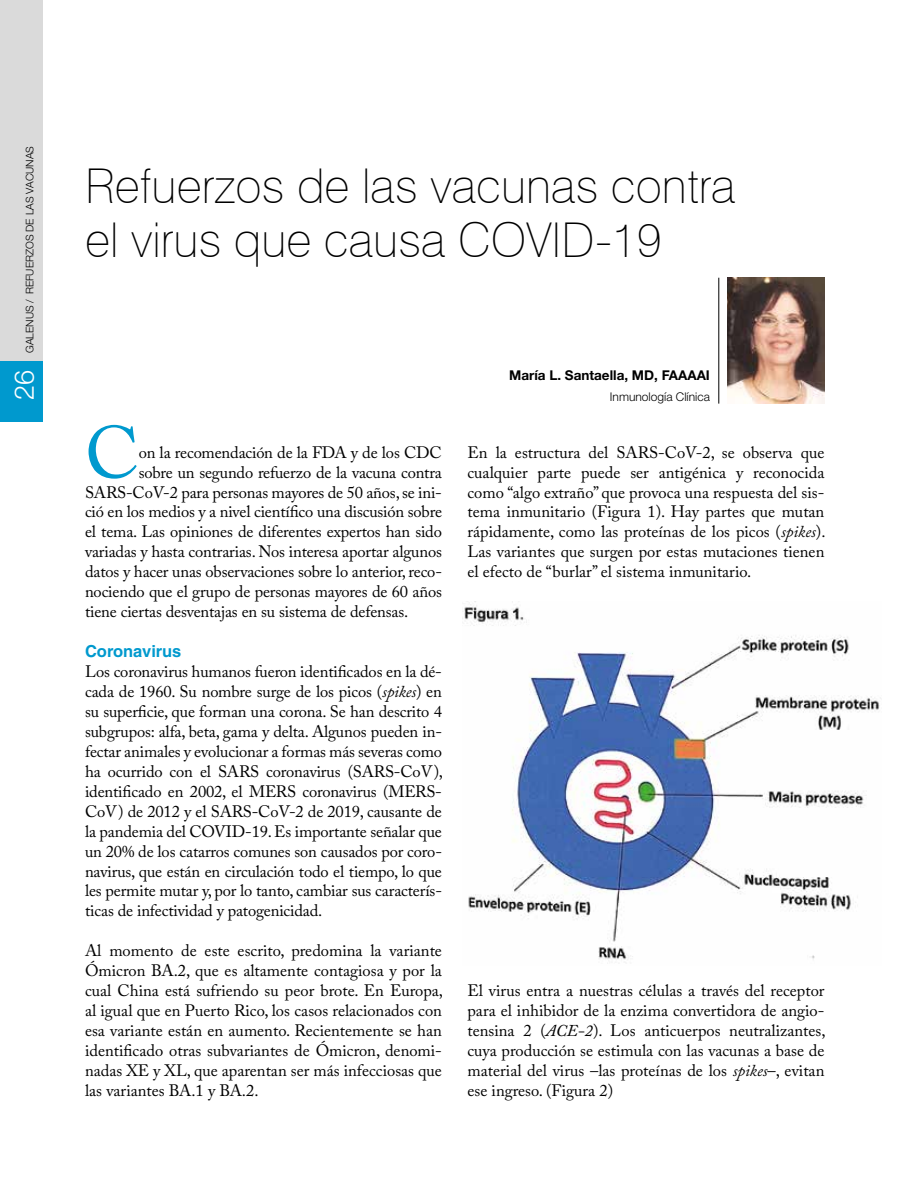
<style>
.page{position:relative;width:918px;height:1188px;background:#fff}
.page>*{position:absolute;margin:0;border:0;box-sizing:border-box;transform-origin:0 0}
.t1{font:72.9px "Adobe Caslon Pro";color:#0099ce}
.t2{font:100 48px/54px "Swiss 721 BT";color:#000}
.t3{font:300 27px "Helvetica Neue";color:#fff}
.t4{font:16.5px/20px "Adobe Caslon Pro";letter-spacing:-.01em;color:#000;text-align:justify}
.t5{font:700 16.5px "Helvetica LT Std";color:#0099ce}
.t6{font:700 13.5px "Helvetica Neue LT Std";color:#000}
.t7{font:300 12px "Helvetica Neue";color:#000}
.t8{font:300 10.5px "Helvetica Neue";color:#000}
.s1{font-style:italic}
</style>
<div class="page">
<hr style="left:718px;top:278px;width:1px;height:126px;background:#000">
<img style="left:728px;top:278px;width:96px;height:126px">
<img style="left:464px;top:604px;width:417px;height:359px">
<div style="left:0;top:0;width:43px;height:412px;background:#dadada"></div>
<div style="left:0;top:361px;width:43px;height:61px;background:#0099ce"></div>
<p class="t8" style="left:23px;top:353px;width:208px;rotate:-90deg">GALENUS / REFUERZOS DE LAS VACUNAS</p>
<h3 class="t3" style="left:8px;top:400px;width:32px;rotate:-90deg">26</h3>
<h2 class="t2" style="left:85px;top:158px;width:652px">Refuerzos de las vacunas contra el virus que causa COVID-19</h2>
<h1 class="t1" style="left:85px;top:410px;width:56px">C</h1>
<p class="t4" style="left:139px;top:442px;width:305px">on la recomendación de la FDA y de los CDC</p>
<p class="t4" style="left:139px;top:462px;width:305px">sobre un segundo refuerzo de la vacuna contra</p>
<p class="t4" style="left:85px;top:482px;width:358px">SARS-CoV-2 para personas mayores de 50 años, se ini-</p>
<p class="t4" style="left:85px;top:502px;width:358px">ció en los medios y a nivel científico una discusión sobre</p>
<p class="t4" style="left:85px;top:522px;width:358px">el tema. Las opiniones de diferentes expertos han sido</p>
<p class="t4" style="left:85px;top:542px;width:358px">variadas y hasta contrarias. Nos interesa aportar algunos</p>
<p class="t4" style="left:85px;top:562px;width:358px">datos y hacer unas observaciones sobre lo anterior, reco-</p>
<p class="t4" style="left:85px;top:582px;width:358px">nociendo que el grupo de personas mayores de 60 años</p>
<p class="t4" style="left:85px;top:602px;width:325px">tiene ciertas desventajas en su sistema de defensas.</p>
<p class="t5" style="left:85px;top:641px;width:98px">Coronavirus</p>
<p class="t4" style="left:85px;top:661px;width:360px">Los coronavirus humanos fueron identificados en la dé&shy;cada de 1960. Su nombre surge de los picos (<span class="s1">spikes</span>) en su superficie, que forman una corona. Se han descrito 4 subgrupos: alfa, beta, gama y delta. Algunos pueden in&shy;fectar animales y evolucionar a formas más severas como ha ocurrido con el SARS coronavirus (SARS-CoV), identificado en 2002, el MERS coronavirus (MERS-CoV) de 2012 y el SARS-CoV-2 de 2019, causante de la pandemia del COVID-19. Es importante señalar que un 20% de los catarros comunes son causados por coro&shy;navirus, que están en circulación todo el tiempo, lo que les permite mutar y, por lo tanto, cambiar sus caracterís&shy;ticas de infectividad y patogenicidad.</p>
<p class="t4" style="left:85px;top:941px;width:360px">Al momento de este escrito, predomina la variante Ómicron BA.2, que es altamente contagiosa y por la cual China está sufriendo su peor brote. En Europa, al igual que en Puerto Rico, los casos relacionados con esa variante están en aumento. Recientemente se han identificado otras subvariantes de Ómicron, denomi&shy;nadas XE y XL, que aparentan ser más infecciosas que las variantes BA.1 y BA.2.</p>
<p class="t6" style="left:509px;top:367px;width:202px">María L. Santaella, MD, FAAAAI</p>
<p class="t7" style="left:610px;top:390px;width:102px">Inmunología Clínica</p>
<p class="t4" style="left:468px;top:442px;width:360px">En la estructura del SARS-CoV-2, se observa que cualquier parte puede ser antigénica y reconocida como “algo extraño” que provoca una respuesta del sis&shy;tema inmunitario (Figura 1). Hay partes que mutan rápidamente, como las proteínas de los picos (<span class="s1">spikes</span>).<br>Las variantes que surgen por estas mutaciones tienen el efecto de “burlar” el sistema inmunitario.</p>
<p class="t4" style="left:468px;top:981px;width:360px">El virus entra a nuestras células a través del receptor para el inhibidor de la enzima convertidora de angio&shy;tensina 2 (<span class="s1">ACE-2</span>). Los anticuerpos neutralizantes, cuya producción se estimula con las vacunas a base de material del virus –las proteínas de los <span class="s1">spikes</span>–, evitan ese ingreso. (Figura 2)</p>
</div>
